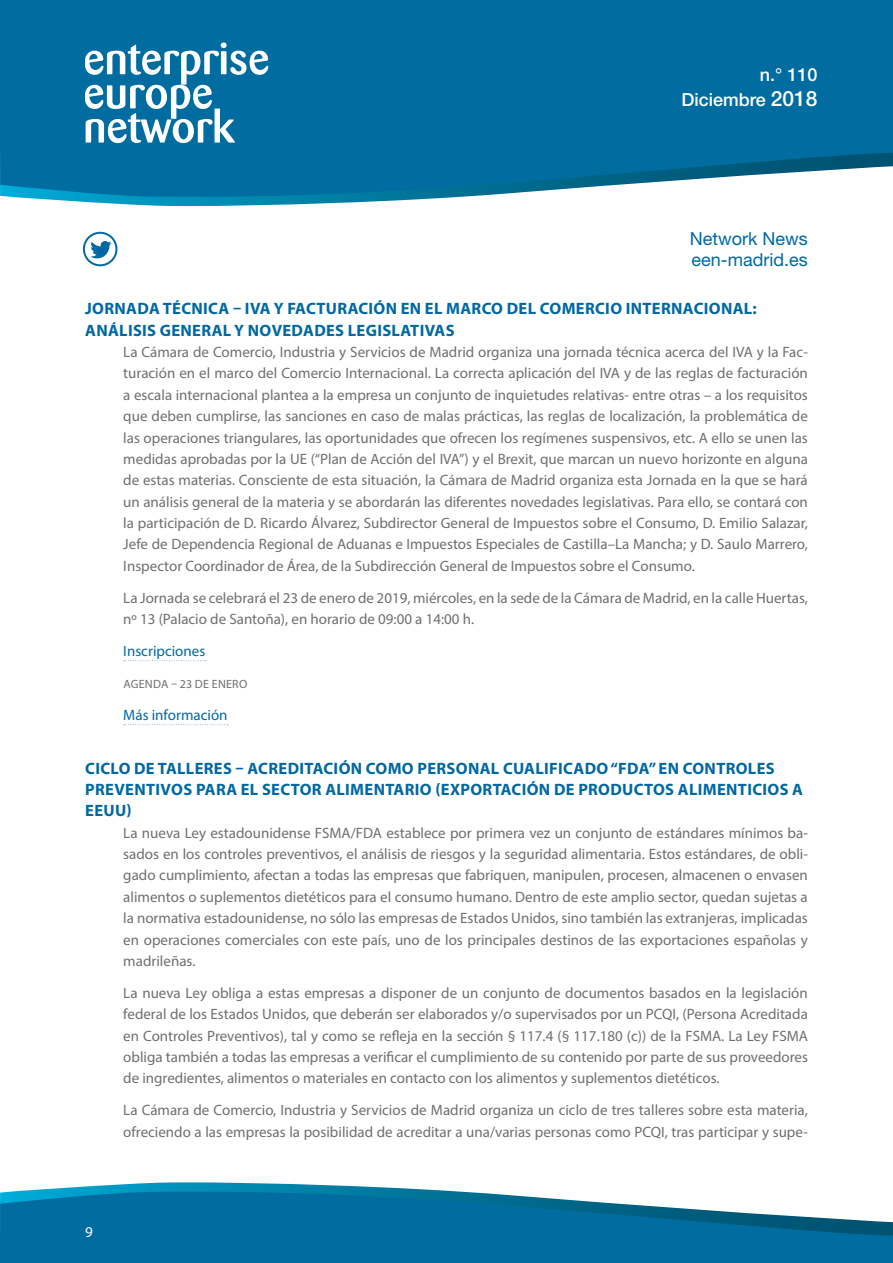
<style>
.page{position:relative;width:893px;height:1263px;background:#fff}
.page>*{position:absolute;margin:0;border:0;box-sizing:border-box;transform-origin:0 0}
.t1{font:18px/21.3px "Helvetica Neue LT Std";color:#0068a3}
.t2{font:500 18px/25.2px "Helvetica Neue LT Std";color:#fff;text-align:right}
.LADILLO_02{font:700 16.5px/21.3px "Myriad Pro";letter-spacing:.02em;color:#0068a3}
.TEXTO{font:15px/21.3px "Myriad Pro";color:#6d6f71;text-align:justify}
.Mas_informacion{font:15px "Myriad Pro";color:#0068a3}
.t3{font:15px "Myriad Pro";color:#fff}
.Fuente{font:12px "Myriad Pro";letter-spacing:.02em;color:#6d6f71}
.s1{font-size:21px}
</style>
<div class="page">
<div style="left:0;top:0;width:893px;height:153px;background:#006ca0"></div>
<svg style="left:0;top:153px;width:893px;height:53px"></svg>
<svg style="left:85px;top:43px;width:183px;height:100px"></svg>
<div style="left:0;top:1235px;width:893px;height:28px;background:#006ca0"></div>
<svg style="left:0;top:1182px;width:893px;height:53px"></svg>
<svg style="left:82px;top:231px;width:36px;height:36px"></svg>
<svg style="left:124px;top:660px;width:82px;height:1px"></svg>
<svg style="left:124px;top:724px;width:104px;height:1px"></svg>
<p class="t2" style="left:681px;top:62px;width:138px">n.° 110<br>Diciembre <span class="s1">2018</span></p>
<p class="t1" style="left:690px;top:227px;width:119px">Network News een-madrid.es</p>
<p class="LADILLO_02" style="left:85px;top:298px;width:673px">JORNADA TÉCNICA – IVA Y FACTURACIÓN EN EL MARCO DEL COMERCIO INTERNACIONAL:<br>ANÁLISIS GENERAL Y NOVEDADES LEGISLATIVAS</p>
<p class="TEXTO" style="left:123px;top:341px;width:686px">La Cámara de Comercio, Industria y Servicios de Madrid organiza una jornada técnica acerca del IVA y la Fac&shy;turación en el marco del Comercio Internacional. La correcta aplicación del IVA y de las reglas de facturación a escala internacional plantea a la empresa un conjunto de inquietudes relativas- entre otras – a los requisitos que deben cumplirse, las sanciones en caso de malas prácticas, las reglas de localización, la problemática de las operaciones triangulares, las oportunidades que ofrecen los regímenes suspensivos, etc. A ello se unen las medidas aprobadas por la UE (“Plan de Acción del IVA”) y el Brexit, que marcan un nuevo horizonte en alguna de estas materias. Consciente de esta situación, la Cámara de Madrid organiza esta Jornada en la que se hará un análisis general de la materia y se abordarán las diferentes novedades legislativas. Para ello, se contará con la participación de D. Ricardo Álvarez, Subdirector General de Impuestos sobre el Consumo, D. Emilio Salazar, Jefe de Dependencia Regional de Aduanas e Impuestos Especiales de Castilla–La Mancha; y D. Saulo Marrero, Inspector Coordinador de Área, de la Subdirección General de Impuestos sobre el Consumo.</p>
<p class="TEXTO" style="left:123px;top:587px;width:686px">La Jornada se celebrará el 23 de enero de 2019, miércoles, en la sede de la Cámara de Madrid, en la calle Huertas, nº 13 (Palacio de Santoña), en horario de 09:00 a 14:00 h.</p>
<p class="Mas_informacion" style="left:123px;top:642px;width:83px">Inscripciones</p>
<p class="Fuente" style="left:123px;top:677px;width:125px">AGENDA – 23 DE ENERO</p>
<p class="Mas_informacion" style="left:123px;top:706px;width:106px">Más información</p>
<p class="LADILLO_02" style="left:85px;top:757px;width:719px">CICLO DE TALLERES – ACREDITACIÓN COMO PERSONAL CUALIFICADO “FDA” EN CONTROLES<br>PREVENTIVOS PARA EL SECTOR ALIMENTARIO (EXPORTACIÓN DE PRODUCTOS ALIMENTICIOS A<br>EEUU)</p>
<p class="TEXTO" style="left:123px;top:822px;width:686px">La nueva Ley estadounidense FSMA/FDA establece por primera vez un conjunto de estándares mínimos ba&shy;sados en los controles preventivos, el análisis de riesgos y la seguridad alimentaria. Estos estándares, de obli&shy;gado cumplimiento, afectan a todas las empresas que fabriquen, manipulen, procesen, almacenen o envasen alimentos o suplementos dietéticos para el consumo humano. Dentro de este amplio sector, quedan sujetas a la normativa estadounidense, no sólo las empresas de Estados Unidos, sino también las extranjeras, implicadas en operaciones comerciales con este país, uno de los principales destinos de las exportaciones españolas y madrileñas.</p>
<p class="TEXTO" style="left:123px;top:982px;width:686px">La nueva Ley obliga a estas empresas a disponer de un conjunto de documentos basados en la legislación federal de los Estados Unidos, que deberán ser elaborados y/o supervisados por un PCQI, (Persona Acreditada en Controles Preventivos), tal y como se refleja en la sección § 117.4 (§ 117.180 (c)) de la FSMA. La Ley FSMA obliga también a todas las empresas a verificar el cumplimiento de su contenido por parte de sus proveedores de ingredientes, alimentos o materiales en contacto con los alimentos y suplementos dietéticos.</p>
<p class="TEXTO" style="left:123px;top:1099px;width:686px">La Cámara de Comercio, Industria y Servicios de Madrid organiza un ciclo de tres talleres sobre esta materia, ofreciendo a las empresas la posibilidad de acreditar a una/varias personas como PCQI, tras participar y supe-</p>
<p class="t3" style="left:85px;top:1222px;width:9px">9</p>
</div>
